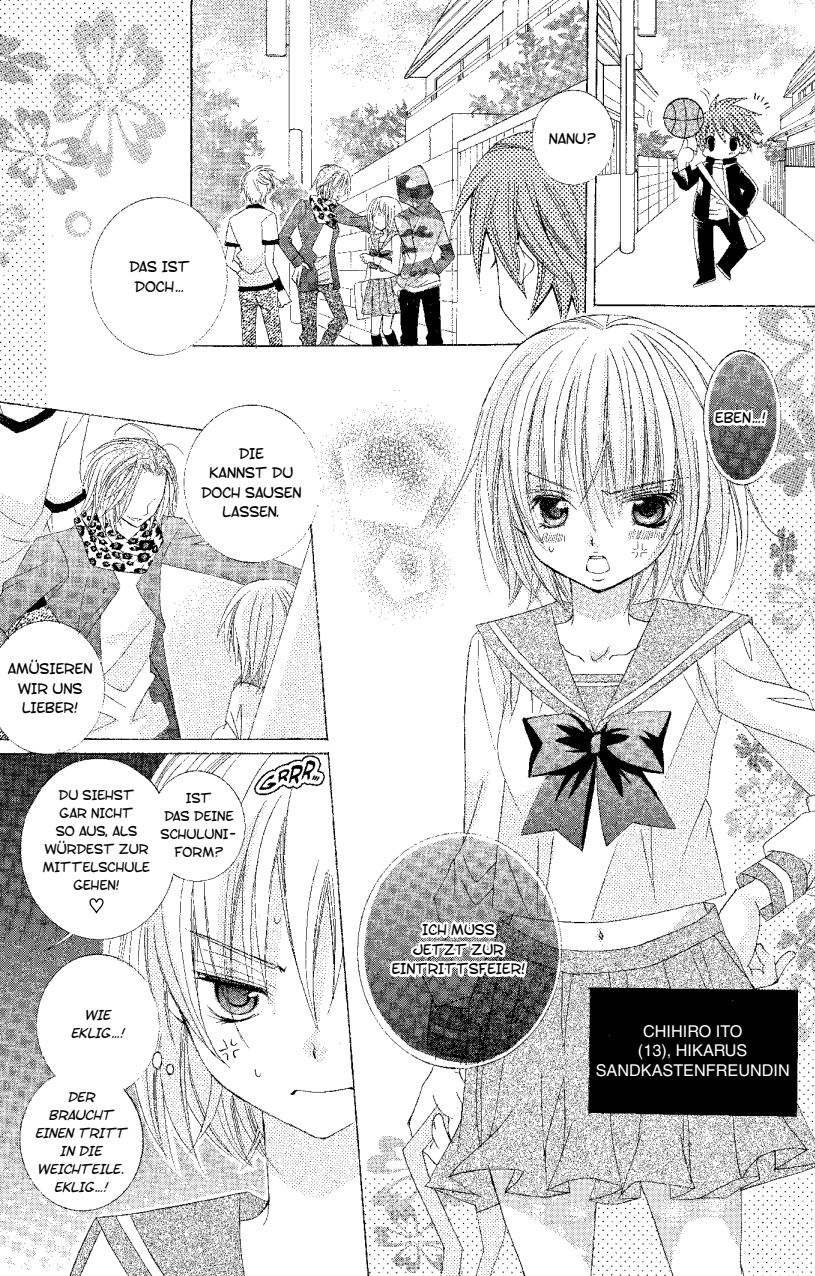
<style>
.page{position:relative;width:815px;height:1276px;background:#fff}
.page>*{position:absolute;margin:0;border:0;box-sizing:border-box;transform-origin:0 0}
.t1{font:16.25px/19.5px "SF Toontime";color:#000;text-align:center}
.t2{font:16.25px/19.5px "Helvetica";color:#fff;text-align:center}
.t3{font:15px/18px "SF Toontime";color:#000;text-align:center}
.t4{font:italic 15px/18px "SF Toontime";color:#000;text-align:center}
</style>
<div class="page">
<img style="left:0;top:0;width:815px;height:1276px">
<svg style="left:544px;top:90px;width:58px;height:76px"></svg>
<svg style="left:124px;top:219px;width:72px;height:80px"></svg>
<svg style="left:711px;top:393px;width:59px;height:53px"></svg>
<div style="left:591px;top:1015px;width:203px;height:76px;background:#000"></div>
<svg style="left:387px;top:869px;width:143px;height:128px"></svg>
<svg style="left:2px;top:425px;width:304px;height:808px"></svg>
<p class="t1" style="left:129px;top:256px;width:62px">DAS IST<br>DOCH…</p>
<p class="t1" style="left:8px;top:658px;width:86px">AMÜSIEREN<br>WIR UNS<br>LIEBER!</p>
<p class="t1" style="left:201px;top:442px;width:102px">DIE<br>KANNST DU<br>DOCH SAUSEN<br>LASSEN.</p>
<p class="t3" style="left:43px;top:784px;width:109px">DU SIEHST<br>GAR NICHT<br>SO AUS, ALS<br>WÜRDEST ZUR<br>MITTELSCHULE<br>GEHEN!</p>
<p class="t3" style="left:161px;top:788px;width:78px">IST<br>DAS DEINE<br>SCHULUNI-<br>FORM?</p>
<p class="t4" style="left:71px;top:1004px;width:55px">WIE<br>EKLIG…!</p>
<p class="t4" style="left:35px;top:1086px;width:93px">DER<br>BRAUCHT<br>EINEN TRITT<br>IN DIE<br>WEICHTEILE.<br>EKLIG…!</p>
<p class="t1" style="left:549px;top:127px;width:49px">NANU?</p>
<p class="t1" style="left:715px;top:407px;width:52px">EBEN…!</p>
<p class="t1" style="left:392px;top:918px;width:135px">ICH MUSS<br>JETZT ZUR<br>EINTRITTSFEIER!</p>
<p class="t2" style="left:596px;top:1023px;width:196px">CHIHIRO ITO<br>(13), HIKARUS<br>SANDKASTENFREUNDIN</p>
</div>
